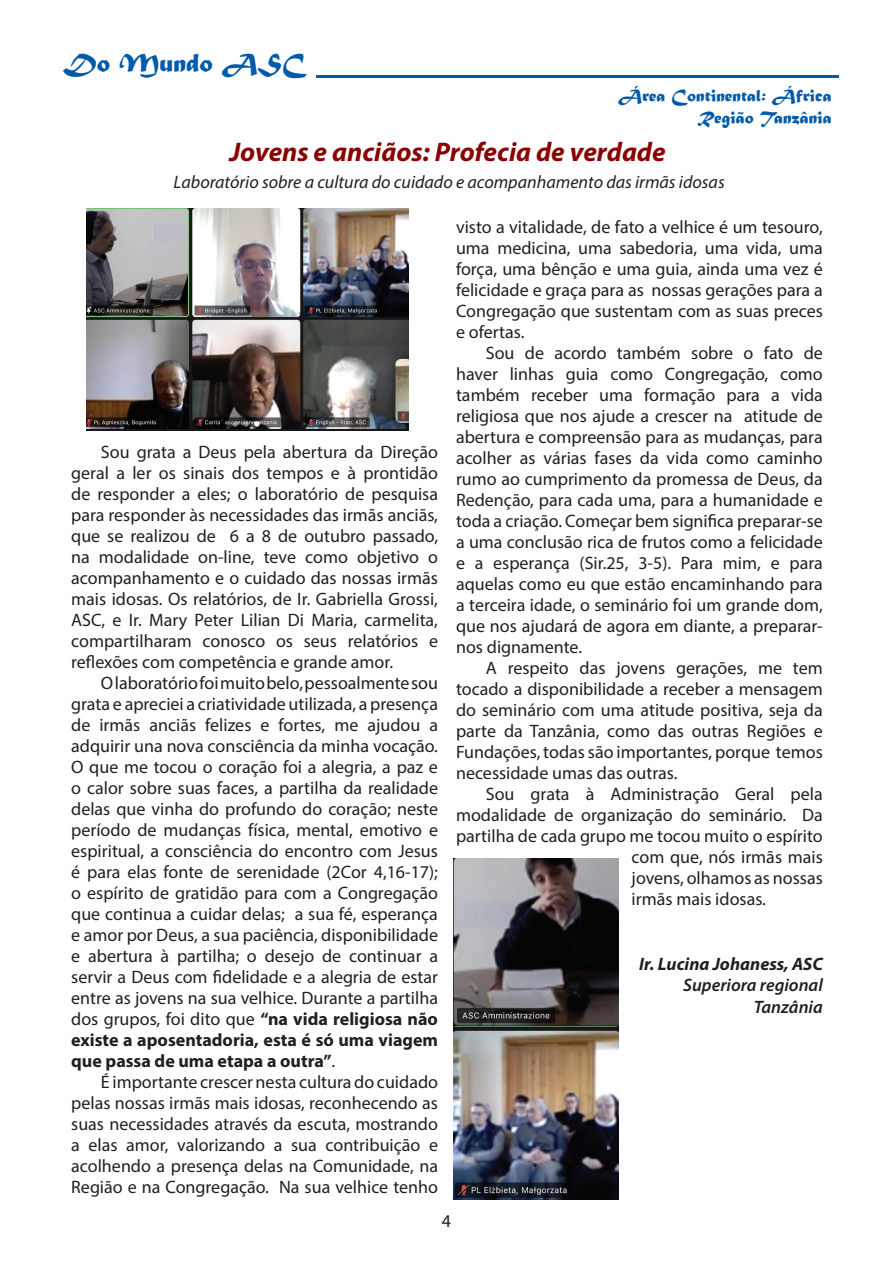
<style>
.page{position:relative;width:893px;height:1263px;background:#fff}
.page>*{position:absolute;margin:0;border:0;box-sizing:border-box;transform-origin:0 0}
.t1{font:italic 700 27px "Myriad Pro";color:#8b0202}
.t2{font:27px "Matura MT Script Capitals";color:#015aaa}
.t3{font:18px/21px "Myriad Pro";color:#231f20;text-align:justify}
.t4{font:italic 18px "Myriad Pro";color:#231f20}
.t5{font:18px/21.6px "Matura MT Script Capitals";color:#015aaa;text-align:right}
.t6{font:italic 600 18px/21.6px "Myriad Pro";color:#231f20;text-align:right}
.t7{font:italic 700 18px "Myriad Pro";color:#231f20}
.s1{font-weight:700}
</style>
<div class="page">
<img style="left:454px;top:858px;width:165px;height:168px">
<img style="left:86px;top:208px;width:322px;height:223px">
<img style="left:454px;top:1026px;width:165px;height:173px">
<hr style="left:316px;top:75px;width:523px;height:3px;background:#015aaa">
<h1 class="t2" style="left:63px;top:46px;width:244px">Do Mundo ASC</h1>
<p class="t5" style="left:618px;top:87px;width:215px">Área Continental: África<br>Região Tanzânia</p>
<h1 class="t1" style="left:229px;top:134px;width:438px">Jovens e anciãos: Profecia de verdade</h1>
<p class="t4" style="left:174px;top:170px;width:553px">Laboratório sobre a cultura do cuidado e acompanhamento das irmãs idosas</p>
<p class="t3" style="left:71px;top:441px;width:368px;text-indent:30px">Sou grata a Deus pela abertura da Direção geral a ler os sinais dos tempos e à prontidão de responder a eles; o laboratório de pesquisa para responder às necessidades das irmãs anciãs, que se realizou de 6 a 8 de outubro passado, na modalidade on-line, teve como objetivo o acompanhamento e o cuidado das nossas irmãs mais idosas. Os relatórios, de Ir. Gabriella Grossi, ASC, e Ir. Mary Peter Lilian Di Maria, carmelita, compartilharam conosco os seus relatórios e reflexões com competência e grande amor.</p>
<p class="t3" style="left:71px;top:672px;width:368px;text-indent:30px">O laboratório foi muito belo, pessoalmente sou grata e apreciei a criatividade utilizada, a presença de irmãs anciãs felizes e fortes, me ajudou a adquirir una nova consciência da minha vocação.<br>O que me tocou o coração foi a alegria, a paz e o calor sobre suas faces, a partilha da realidade delas que vinha do profundo do coração; neste período de mudanças física, mental, emotivo e espiritual, a consciência do encontro com Jesus é para elas fonte de serenidade (2Cor 4,16-17); o espírito de gratidão para com a Congregação que continua a cuidar delas; a sua fé, esperança e amor por Deus, a sua paciência, disponibilidade e abertura à partilha; o desejo de continuar a servir a Deus com fidelidade e a alegria de estar entre as jovens na sua velhice. Durante a partilha dos grupos, foi dito que <span class="s1">“na vida religiosa não existe a aposentadoria, esta é só uma viagem que passa de uma etapa a outra”</span>.</p>
<p class="t3" style="left:71px;top:1071px;width:368px;text-indent:30px">É importante crescer nesta cultura do cuidado pelas nossas irmãs mais idosas, reconhecendo as suas necessidades através da escuta, mostrando a elas amor, valorizando a sua contribuição e acolhendo a presença delas na Comunidade, na Região e na Congregação. Na sua velhice tenho</p>
<p class="t3" style="left:456px;top:216px;width:368px">visto a vitalidade, de fato a velhice é um tesouro, uma medicina, uma sabedoria, uma vida, uma força, uma bênção e uma guia, ainda uma vez é felicidade e graça para as nossas gerações para a Congregação que sustentam com as suas preces e ofertas.</p>
<p class="t3" style="left:456px;top:342px;width:368px;text-indent:30px">Sou de acordo também sobre o fato de haver linhas guia como Congregação, como também receber uma formação para a vida religiosa que nos ajude a crescer na atitude de abertura e compreensão para as mudanças, para acolher as várias fases da vida como caminho rumo ao cumprimento da promessa de Deus, da Redenção, para cada uma, para a humanidade e toda a criação. Começar bem significa preparar-se a uma conclusão rica de frutos como a felicidade e a esperança (Sir.25, 3-5). Para mim, e para aquelas como eu que estão encaminhando para a terceira idade, o seminário foi um grande dom, que nos ajudará de agora em diante, a preparar&shy;nos dignamente.</p>
<p class="t3" style="left:456px;top:657px;width:368px;text-indent:30px">A respeito das jovens gerações, me tem tocado a disponibilidade a receber a mensagem do seminário com uma atitude positiva, seja da parte da Tanzânia, como das outras Regiões e Fundações, todas são importantes, porque temos necessidade umas das outras.</p>
<p class="t3" style="left:486px;top:783px;width:338px">Sou grata à Administração Geral pela</p>
<p class="t3" style="left:456px;top:804px;width:368px">modalidade de organização do seminário. Da</p>
<p class="t3" style="left:456px;top:825px;width:368px">partilha de cada grupo me tocou muito o espírito</p>
<p class="t3" style="left:632px;top:846px;width:193px">com que, nós irmãs mais</p>
<p class="t3" style="left:632px;top:867px;width:193px">jovens, olhamos as nossas</p>
<p class="t3" style="left:632px;top:888px;width:136px">irmãs mais idosas.</p>
<p class="t7" style="left:639px;top:952px;width:185px">Ir. Lucina Johaness, ASC</p>
<p class="t6" style="left:683px;top:974px;width:141px">Superiora regional<br>Tanzânia</p>
<p class="t3" style="left:442px;top:1210px;width:11px">4</p>
</div>
